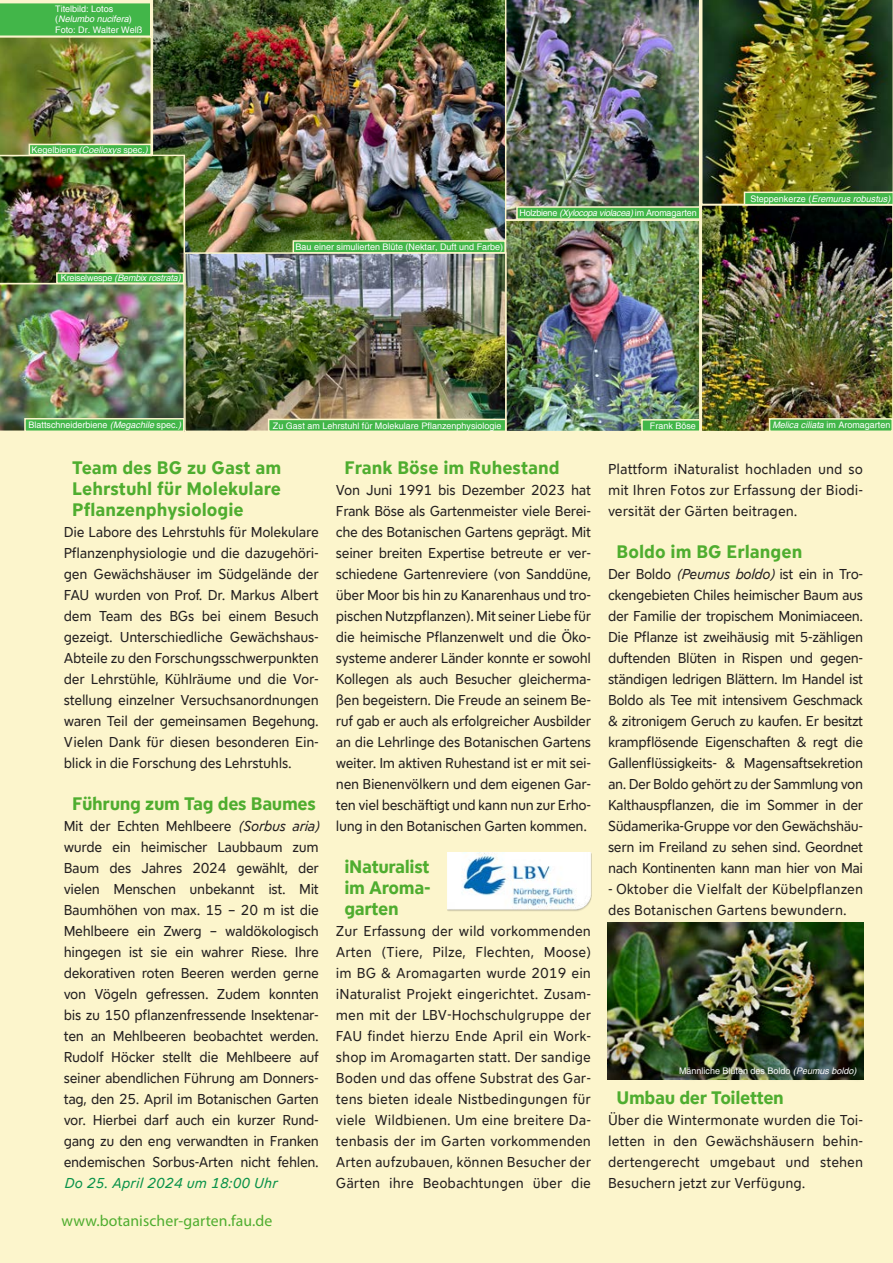
<style>
.page{position:relative;width:893px;height:1263px;background:#fcf5cc}
.page>*{position:absolute;margin:0;border:0;box-sizing:border-box;transform-origin:0 0}
.Rubrik{font:700 18px/21px "FAU Sans Office";color:#4fad2f;text-align:justify}
.Rubrik-2{font:700 18px "FAU Sans Office";letter-spacing:-.02em;color:#4fad2f}
.t1{font:15.75px "Myriad Pro";letter-spacing:.005em;color:#4fad2f}
.Fließ_Block{font:14.25px/21px "FAU Sans Office";letter-spacing:-.02em;color:#231f20;text-align:justify}
.Fließ_Block-2{font:14.25px/21px "FAU Sans Office";color:#231f20}
.Subhead_Aktion_Kopie{font:9px/10.8px "Helvetica";color:#fff}
.Subhead_Aktion_Kopie-2{font:italic 9px "Helvetica";color:#fff}
.Subhead_Aktion_Kopie-3{font:9px "Helvetica";letter-spacing:-.03em;color:#fff}
.Subhead_Aktion_Kopie-4{font:italic 9px "Helvetica";letter-spacing:-.02em;color:#fff}
.s1{font-style:italic}
.s2{font-style:normal}
.s3{font-style:italic;color:#089249}
</style>
<div class="page">
<img style="left:153px;top:0;width:352px;height:252px">
<img style="left:508px;top:221px;width:382px;height:208px">
<div style="left:505px;top:219px;width:196px;height:213px;border:2px solid #fcf5cc"></div>
<img style="left:0;top:2px;width:185px;height:429px">
<div style="left:641px;top:419px;width:60px;height:13px;background:#42b649;border:2px solid #fcf5cc"></div>
<div style="left:24px;top:418px;width:161px;height:14px;background:#42b649;border:2px solid #fcf5cc"></div>
<div style="left:293px;top:240px;width:213px;height:14px;background:#42b649;border:2px solid #fcf5cc"></div>
<img style="left:187px;top:255px;width:317px;height:174px">
<div style="left:184px;top:252px;width:323px;height:180px;border:2px solid #fcf5cc"></div>
<div style="left:268px;top:419px;width:238px;height:13px;background:#42b649;border:2px solid #fcf5cc"></div>
<svg style="left:755px;top:422px;width:14px;height:7px"></svg>
<div style="left:701px;top:204px;width:192px;height:228px;border:2px solid #fcf5cc"></div>
<div style="left:770px;top:419px;width:122px;height:12px;background:#42b649"></div>
<div style="left:769px;top:418px;width:124px;height:14px;border:2px solid #fcf5cc"></div>
<img style="left:447px;top:852px;width:144px;height:59px">
<img style="left:505px;top:0;width:388px;height:221px">
<img style="left:607px;top:923px;width:256px;height:156px">
<div style="left:678px;top:1066px;width:186px;height:17px;background:#231f20;opacity:.75"></div>
<p class="Subhead_Aktion_Kopie" style="left:55px;top:3px;width:89px">Titelbild: Lotos (<span class="s1">Nelumbo nucifera</span>)<br>Foto: Dr. Walter Welß</p>
<p class="Subhead_Aktion_Kopie" style="left:31px;top:145px;width:118px">Kegelbiene <span class="s1">(Coelioxys</span> spec.<span class="s1">)</span></p>
<p class="Subhead_Aktion_Kopie-4" style="left:61px;top:272px;width:121px"><span class="s2">Kreiselwespe</span> (Bembix rostrata)</p>
<p class="Subhead_Aktion_Kopie" style="left:296px;top:242px;width:209px">Bau einer simulierten Blüte (Nektar, Duft und Farbe)</p>
<p class="Subhead_Aktion_Kopie-3" style="left:519px;top:208px;width:179px">Holzbiene <span class="s1">(Xylocopa violacea)</span> im Aromagarten</p>
<p class="Subhead_Aktion_Kopie-2" style="left:750px;top:193px;width:142px"><span class="s2">Steppenkerze (</span>Eremurus robustus)</p>
<p class="Subhead_Aktion_Kopie-2" style="left:772px;top:420px;width:120px">Melica ciliata <span class="s2">im Aromagarten</span></p>
<p class="Subhead_Aktion_Kopie" style="left:29px;top:420px;width:154px">Blattschneiderbiene <span class="s1">(Megachile</span> spec.<span class="s1">)</span></p>
<p class="Subhead_Aktion_Kopie" style="left:650px;top:421px;width:48px">Frank Böse</p>
<p class="Subhead_Aktion_Kopie" style="left:273px;top:421px;width:230px">Zu Gast am Lehrstuhl für Molekulare Pflanzenphysiologie</p>
<p class="Subhead_Aktion_Kopie" style="left:755px;top:420px;width:134px">Blüte der Orchidee <span class="s1">Dracul gigas</span></p>
<p class="Rubrik" style="left:72px;top:456px;width:210px">Team des BG zu Gast am Lehrstuhl für Molekulare Pflanzenphysiologie</p>
<p class="Fließ_Block" style="left:64px;top:521px;width:257px">Die Labore des Lehrstuhls für Molekulare Pflanzenphysiologie und die dazugehöri&shy;gen Gewächshäuser im Südgelände der FAU wurden von Prof. Dr. Markus Albert dem Team des BGs bei einem Besuch gezeigt. Unterschiedliche Gewächshaus-Abteile zu den Forschungsschwerpunkten der Lehrstühle, Kühlräume und die Vor&shy;stellung einzelner Versuchsanordnungen waren Teil der gemeinsamen Begehung.<br>Vielen Dank für diesen besonderen Ein&shy;blick in die Forschung des Lehrstuhls.</p>
<p class="Rubrik-2" style="left:72px;top:791px;width:245px">Führung zum Tag des Baumes</p>
<p class="Fließ_Block" style="left:64px;top:815px;width:257px">Mit der Echten Mehlbeere <span class="s1">(Sorbus aria) </span>wurde ein heimischer Laubbaum zum Baum des Jahres 2024 gewählt, der vielen Menschen unbekannt ist. Mit Baumhöhen von max. 15 – 20 m ist die Mehlbeere ein Zwerg – waldökologisch hingegen ist sie ein wahrer Riese. Ihre dekorativen roten Beeren werden gerne von Vögeln gefressen. Zudem konnten bis zu 150 pflanzenfressende Insektenar&shy;ten an Mehlbeeren beobachtet werden.<br>Rudolf Höcker stellt die Mehlbeere auf seiner abendlichen Führung am Donners&shy;tag, den 25. April im Botanischen Garten vor. Hierbei darf auch ein kurzer Rund&shy;gang zu den eng verwandten in Franken endemischen Sorbus-Arten nicht fehlen.<br><span class="s3">Do 25. April 2024 um 18:00 Uhr</span></p>
<p class="t1" style="left:62px;top:1211px;width:212px">www.botanischer-garten.fau.de</p>
<p class="Rubrik" style="left:344px;top:456px;width:217px">Frank Böse im Ruhestand</p>
<p class="Fließ_Block" style="left:336px;top:479px;width:257px">Von Juni 1991 bis Dezember 2023 hat Frank Böse als Gartenmeister viele Berei&shy;che des Botanischen Gartens geprägt. Mit seiner breiten Expertise betreute er ver&shy;schiedene Gartenreviere (von Sanddüne, über Moor bis hin zu Kanarenhaus und tro&shy;pischen Nutzpflanzen). Mit seiner Liebe für die heimische Pflanzenwelt und die Öko&shy;systeme anderer Länder konnte er sowohl Kollegen als auch Besucher gleicherma&shy;ßen begeistern. Die Freude an seinem Be&shy;ruf gab er auch als erfolgreicher Ausbilder an die Lehrlinge des Botanischen Gartens weiter. Im aktiven Ruhestand ist er mit sei&shy;nen Bienenvölkern und dem eigenen Gar&shy;ten viel beschäftigt und kann nun zur Erho&shy;lung in den Botanischen Garten kommen.</p>
<p class="Rubrik" style="left:344px;top:855px;width:88px">iNaturalist im Aroma&shy;garten</p>
<p class="Fließ_Block" style="left:336px;top:920px;width:257px">Zur Erfassung der wild vorkommenden Arten (Tiere, Pilze, Flechten, Moose) im BG &amp; Aromagarten wurde 2019 ein iNaturalist Projekt eingerichtet. Zusam&shy;men mit der LBV-Hochschulgruppe der FAU findet hierzu Ende April ein Work&shy;shop im Aromagarten statt. Der sandige Boden und das offene Substrat des Gar&shy;tens bieten ideale Nistbedingungen für viele Wildbienen. Um eine breitere Da&shy;tenbasis der im Garten vorkommenden Arten aufzubauen, können Besucher der Gärten ihre Beobachtungen über die</p>
<p class="Fließ_Block" style="left:608px;top:458px;width:257px">Plattform iNaturalist hochladen und so mit Ihren Fotos zur Erfassung der Biodi&shy;versität der Gärten beitragen.</p>
<p class="Rubrik" style="left:617px;top:540px;width:187px">Boldo im BG Erlangen</p>
<p class="Fließ_Block" style="left:608px;top:563px;width:257px">Der Boldo <span class="s1">(Peumus boldo)</span> ist ein in Tro&shy;ckengebieten Chiles heimischer Baum aus der Familie der tropischem Monimiaceen.<br>Die Pflanze ist zweihäusig mit 5-zähligen duftenden Blüten in Rispen und gegen&shy;ständigen ledrigen Blättern. Im Handel ist Boldo als Tee mit intensivem Geschmack &amp; zitronigem Geruch zu kaufen. Er besitzt krampflösende Eigenschaften &amp; regt die Gallenflüssigkeits- &amp; Magensaftsekretion an. Der Boldo gehört zu der Sammlung von Kalthauspflanzen, die im Sommer in der Südamerika-Gruppe vor den Gewächshäu&shy;sern im Freiland zu sehen sind. Geordnet nach Kontinenten kann man hier von Mai</p>
<p class="Fließ_Block-2" style="left:608px;top:878px;width:257px">- Oktober die Vielfalt der Kübelpflanzen des Botanischen Gartens bewundern.</p>
<p class="Subhead_Aktion_Kopie" style="left:679px;top:1066px;width:179px">Männliche Blüten des Boldo <span class="s1">(Peumus boldo)</span></p>
<p class="Rubrik-2" style="left:617px;top:1085px;width:169px">Umbau der Toiletten</p>
<p class="Fließ_Block" style="left:608px;top:1109px;width:257px">Über die Wintermonate wurden die Toi&shy;letten in den Gewächshäusern behin&shy;dertengerecht umgebaut und stehen Besuchern jetzt zur Verfügung.</p>
</div>
